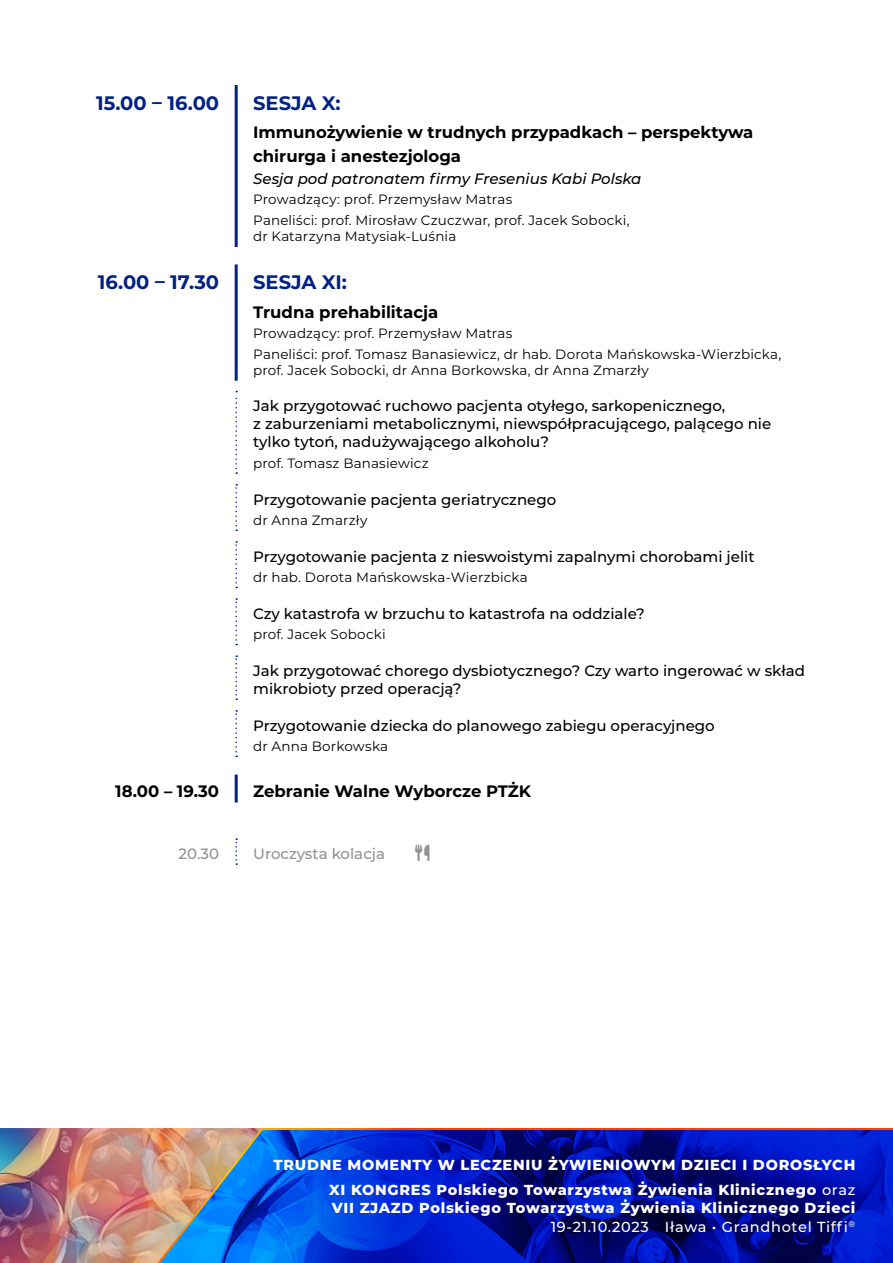
<style>
.page{position:relative;width:893px;height:1263px;background:#fff}
.page>*{position:absolute;margin:0;border:0;box-sizing:border-box;transform-origin:0 0}
.t1{font:700 19.5px "Montserrat";color:#002185}
.t2{font:700 16.5px/23.4px "Montserrat";color:#000}
.t3{font:500 15px/18px "Montserrat";color:#000}
.t4{font:italic 500 15px "Montserrat";color:#000}
.t5{font:500 15px "Montserrat";color:#929292}
.t6{font:800 14.55px/17.4px "Montserrat";letter-spacing:.05em;color:#fff}
.t7{font:500 14.55px "Montserrat";letter-spacing:.05em;color:#fff}
.t8{font:13.5px/20.4px "Montserrat";letter-spacing:.01em;color:#000}
.s1{font-weight:500}
</style>
<div class="page">
<svg style="left:235px;top:838px;width:2px;height:27px"></svg>
<svg style="left:235px;top:391px;width:2px;height:83px"></svg>
<svg style="left:235px;top:484px;width:2px;height:47px"></svg>
<svg style="left:235px;top:541px;width:2px;height:47px"></svg>
<svg style="left:235px;top:598px;width:2px;height:47px"></svg>
<svg style="left:235px;top:655px;width:2px;height:45px"></svg>
<svg style="left:235px;top:710px;width:2px;height:47px"></svg>
<hr style="left:235px;top:85px;width:3px;height:162px;background:#002185">
<hr style="left:235px;top:264px;width:3px;height:117px;background:#002185">
<hr style="left:235px;top:774px;width:3px;height:28px;background:#002185">
<img style="left:0;top:1128px;width:139px;height:135px">
<svg style="left:139px;top:1128px;width:754px;height:135px;background:#1730a9"></svg>
<h1 class="t1" style="left:96px;top:89px;width:124px">15.00 – 16.00</h1>
<h1 class="t1" style="left:253px;top:89px;width:89px">SESJA X:</h1>
<p class="t2" style="left:253px;top:120px;width:502px">Immunożywienie w trudnych przypadkach – perspektywa chirurga i anestezjologa</p>
<p class="t4" style="left:253px;top:168px;width:390px">Sesja pod patronatem firmy Fresenius Kabi Polska</p>
<p class="t8" style="left:253px;top:189px;width:378px">Prowadzący: prof. Przemysław Matras<br>Paneliści: prof. Mirosław Czuczwar, prof. Jacek Sobocki,</p>
<p class="t8" style="left:253px;top:226px;width:205px">dr Katarzyna Matysiak-Luśnia</p>
<h1 class="t1" style="left:98px;top:268px;width:123px">16.00 – 17.30</h1>
<h1 class="t1" style="left:253px;top:268px;width:95px">SESJA XI:</h1>
<p class="t2" style="left:253px;top:299px;width:187px">Trudna prehabilitacja</p>
<p class="t8" style="left:253px;top:323px;width:530px">Prowadzący: prof. Przemysław Matras<br>Paneliści: prof. Tomasz Banasiewicz, dr hab. Dorota Mańskowska-Wierzbicka,</p>
<p class="t8" style="left:253px;top:359px;width:397px">prof. Jacek Sobocki, dr Anna Borkowska, dr Anna Zmarzły</p>
<p class="t3" style="left:253px;top:396px;width:520px">Jak przygotować ruchowo pacjenta otyłego, sarkopenicznego,<br>z zaburzeniami metabolicznymi, niewspółpracującego, palącego nie tylko tytoń, nadużywającego alkoholu?</p>
<p class="t8" style="left:253px;top:452px;width:177px">prof. Tomasz Banasiewicz</p>
<p class="t3" style="left:253px;top:490px;width:305px">Przygotowanie pacjenta geriatrycznego</p>
<p class="t8" style="left:253px;top:509px;width:116px">dr Anna Zmarzły</p>
<p class="t3" style="left:253px;top:547px;width:503px">Przygotowanie pacjenta z nieswoistymi zapalnymi chorobami jelit</p>
<p class="t8" style="left:253px;top:567px;width:276px">dr hab. Dorota Mańskowska-Wierzbicka</p>
<p class="t3" style="left:253px;top:604px;width:393px">Czy katastrofa w brzuchu to katastrofa na oddziale?</p>
<p class="t8" style="left:253px;top:624px;width:134px">prof. Jacek Sobocki</p>
<p class="t3" style="left:253px;top:661px;width:553px">Jak przygotować chorego dysbiotycznego? Czy warto ingerować w skład mikrobioty przed operacją?</p>
<p class="t3" style="left:253px;top:716px;width:463px">Przygotowanie dziecka do planowego zabiegu operacyjnego</p>
<p class="t8" style="left:253px;top:736px;width:136px">dr Anna Borkowska</p>
<p class="t2" style="left:115px;top:778px;width:105px">18.00 – 19.30</p>
<p class="t2" style="left:253px;top:778px;width:279px">Zebranie Walne Wyborcze PTŻK</p>
<p class="t5" style="left:179px;top:843px;width:42px">20.30</p>
<p class="t5" style="left:253px;top:843px;width:133px">Uroczysta kolacja</p>
<p class="t6" style="left:274px;top:1156px;width:583px">TRUDNE MOMENTY W LECZENIU ŻYWIENIOWYM DZIECI I DOROSŁYCH</p>
<p class="t6" style="left:329px;top:1180px;width:528px">XI KONGRES Polskiego Towarzystwa Żywienia Klinicznego <span class="s1">oraz<br></span>VII ZJAZD Polskiego Towarzystwa Żywienia Klinicznego Dzieci</p>
<p class="t7" style="left:551px;top:1216px;width:306px">19-21.10.2023 Iława • Grandhotel Tiffi<sup>®</sup></p>
</div>
